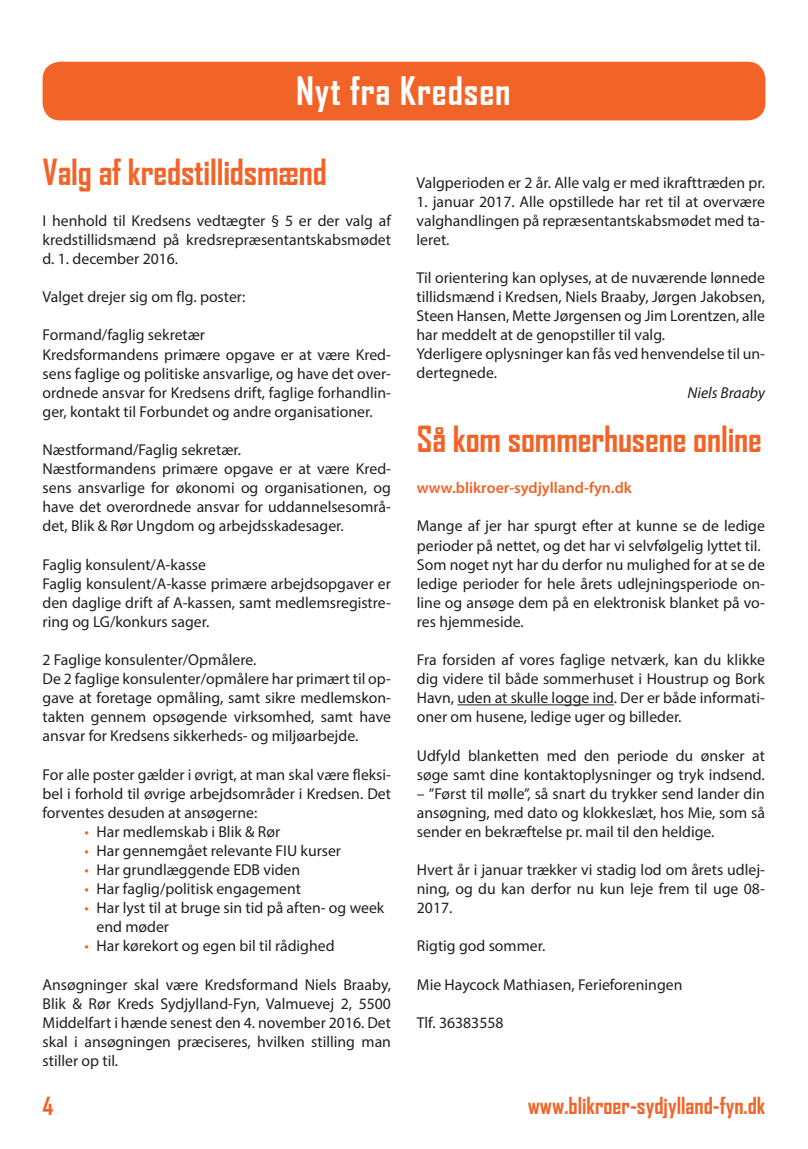
<style>
.page{position:relative;width:808px;height:1149px;background:#fff}
.page>*{position:absolute;margin:0;border:0;box-sizing:border-box;transform-origin:0 0}
.t1{font:700 37.5px "Agency FB";letter-spacing:.025em;color:#fff}
.t2{font:700 34.5px "Agency FB";letter-spacing:-.005em;color:#f26327}
.t3{font:700 24px "Agency FB";color:#f26327}
.t4{font:700 22.5px "Agency FB";color:#f26327}
.t5{font:15.75px/19px "Myriad Pro";color:#231f20}
.t6{font:600 15.75px "Myriad Pro";color:#f26327}
.t7{font:italic 15.75px "Myriad Pro";color:#231f20}
.s1{color:#f26327}
</style>
<div class="page">
<div style="left:43px;top:62px;width:722px;height:58px;background:#f26327;border-radius:18px"></div>
<hr style="left:457px;top:704px;width:157px;height:1px;background:#231f20">
<h1 class="t1" style="left:296px;top:68px;width:216px">Nyt fra Kredsen</h1>
<h2 class="t2" style="left:43px;top:150px;width:286px">Valg af kredstillidsmænd</h2>
<p class="t5" style="left:43px;top:211px;width:350px;text-align:justify">I henhold til Kredsens vedtægter § 5 er der valg af kredstillidsmænd på kredsrepræsentantskabsmødet d. 1. december 2016.</p>
<p class="t5" style="left:43px;top:287px;width:204px">Valget drejer sig om flg. poster:</p>
<p class="t5" style="left:43px;top:325px;width:350px">Formand/faglig sekretær<br>Kredsformandens primære opgave er at være Kred&shy;sens faglige og politiske ansvarlige, og have det over&shy;ordnede ansvar for Kredsens drift, faglige forhandlin&shy;ger, kontakt til Forbundet og andre organisationer.</p>
<p class="t5" style="left:43px;top:440px;width:350px">Næstformand/Faglig sekretær.<br>Næstformandens primære opgave er at være Kred&shy;sens ansvarlige for økonomi og organisationen, og have det overordnede ansvar for uddannelsesområ&shy;det, Blik &amp; Rør Ungdom og arbejdsskadesager.</p>
<p class="t5" style="left:43px;top:554px;width:350px">Faglig konsulent/A-kasse<br>Faglig konsulent/A-kasse primære arbejdsopgaver er den daglige drift af A-kassen, samt medlemsregistre&shy;ring og LG/konkurs sager.</p>
<p class="t5" style="left:43px;top:649px;width:350px">2 Faglige konsulenter/Opmålere.<br>De 2 faglige konsulenter/opmålere har primært til op&shy;gave at foretage opmåling, samt sikre medlemskon&shy;takten gennem opsøgende virksomhed, samt have ansvar for Kredsens sikkerheds- og miljøarbejde.</p>
<p class="t5" style="left:43px;top:764px;width:350px;text-align:justify">For alle poster gælder i øvrigt, at man skal være fleksi&shy;bel i forhold til øvrige arbejdsområder i Kredsen. Det forventes desuden at ansøgerne:</p>
<p class="t5" style="left:85px;top:821px;width:197px"><span class="s1">•</span> Har medlemskab i Blik &amp; Rør</p>
<p class="t5" style="left:85px;top:840px;width:258px"><span class="s1">•</span> Har gennemgået relevante FIU kurser</p>
<p class="t5" style="left:85px;top:859px;width:217px"><span class="s1">•</span> Har grundlæggende EDB viden</p>
<p class="t5" style="left:85px;top:878px;width:218px"><span class="s1">•</span> Har faglig/politisk engagement</p>
<p class="t5" style="left:97px;top:897px;width:289px;text-indent:-12px"><span class="s1">•</span> Har lyst til at bruge sin tid på aften- og week end møder</p>
<p class="t5" style="left:85px;top:936px;width:252px"><span class="s1">•</span> Har kørekort og egen bil til rådighed</p>
<p class="t5" style="left:43px;top:974px;width:350px;text-align:justify">Ansøgninger skal være Kredsformand Niels Braaby, Blik &amp; Rør Kreds Sydjylland-Fyn, Valmuevej 2, 5500<br>Middelfart i hænde senest den 4. november 2016. Det skal i ansøgningen præciseres, hvilken stilling man stiller op til.</p>
<p class="t5" style="left:416px;top:172px;width:350px">Valgperioden er 2 år. Alle valg er med ikrafttræden pr.</p>
<p class="t5" style="left:416px;top:191px;width:350px;text-align:justify">1. januar 2017. Alle opstillede har ret til at overvære valghandlingen på repræsentantskabsmødet med ta&shy;leret.</p>
<p class="t5" style="left:416px;top:268px;width:350px">Til orientering kan oplyses, at de nuværende lønnede tillidsmænd i Kredsen, Niels Braaby, Jørgen Jakobsen, Steen Hansen, Mette Jørgensen og Jim Lorentzen, alle har meddelt at de genopstiller til valg.<br>Yderligere oplysninger kan fås ved henvendelse til un&shy;dertegnede.</p>
<p class="t7" style="left:687px;top:382px;width:79px">Niels Braaby</p>
<h2 class="t2" style="left:417px;top:417px;width:347px">Så kom sommerhusene online</h2>
<p class="t6" style="left:417px;top:478px;width:216px">www.blikroer-sydjylland-fyn.dk</p>
<p class="t5" style="left:417px;top:516px;width:350px">Mange af jer har spurgt efter at kunne se de ledige perioder på nettet, og det har vi selvfølgelig lyttet til.<br>Som noget nyt har du derfor nu mulighed for at se de ledige perioder for hele årets udlejningsperiode on&shy;line og ansøge dem på en elektronisk blanket på vo&shy;res hjemmeside.</p>
<p class="t5" style="left:417px;top:649px;width:350px;text-align:justify">Fra forsiden af vores faglige netværk, kan du klikke dig videre til både sommerhuset i Houstrup og Bork Havn, uden at skulle logge ind. Der er både informati&shy;oner om husene, ledige uger og billeder.</p>
<p class="t5" style="left:417px;top:745px;width:350px">Udfyld blanketten med den periode du ønsker at søge samt dine kontaktoplysninger og tryk indsend.</p>
<p class="t5" style="left:417px;top:783px;width:350px;text-align:justify">– ”Først til mølle”, så snart du trykker send lander din ansøgning, med dato og klokkeslæt, hos Mie, som så sender en bekræftelse pr. mail til den heldige.</p>
<p class="t5" style="left:417px;top:859px;width:350px;text-align:justify">Hvert år i januar trækker vi stadig lod om årets udlej&shy;ning, og du kan derfor nu kun leje frem til uge 08- 2017.</p>
<p class="t5" style="left:417px;top:936px;width:130px">Rigtig god sommer.</p>
<p class="t5" style="left:417px;top:974px;width:267px">Mie Haycock Mathiasen, Ferieforeningen</p>
<p class="t5" style="left:417px;top:1012px;width:88px">Tlf. 36383558</p>
<h3 class="t3" style="left:43px;top:1090px;width:12px">4</h3>
<h3 class="t4" style="left:528px;top:1091px;width:239px">www.blikroer-sydjylland-fyn.dk</h3>
</div>
